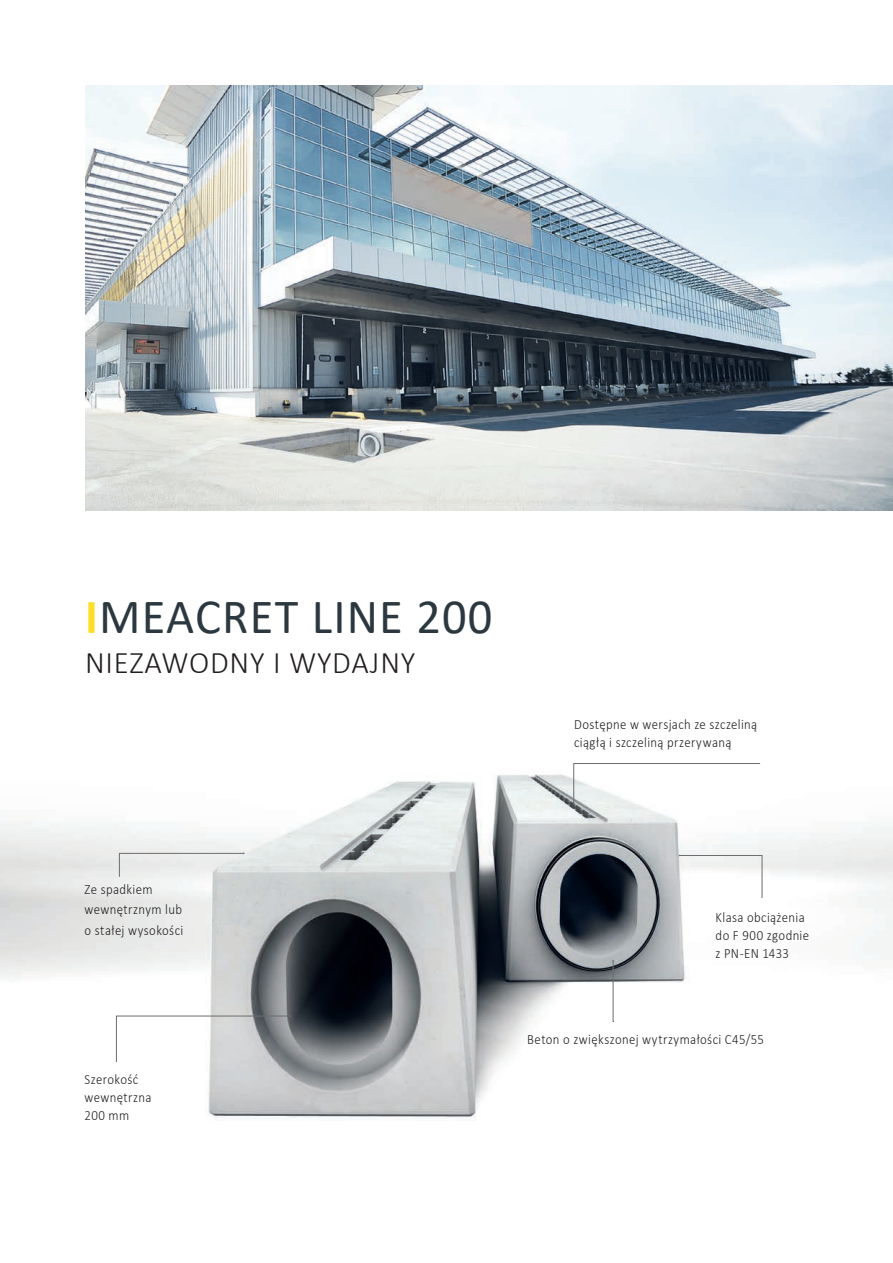
<style>
.page{position:relative;width:893px;height:1263px;background:#fff}
.page>*{position:absolute;margin:0;border:0;box-sizing:border-box;transform-origin:0 0}
.t1{font:49.5px "Calibri";letter-spacing:.025em;color:#2c3840}
.t2{font:300 31.5px "Calibri";letter-spacing:.025em;color:#231f20}
.t3{font:300 14.25px/18px "Calibri";letter-spacing:.03em;color:#231f20;scale:.9 1}
.s1{font-weight:700;color:#ffdd2b}
</style>
<div class="page">
<img style="left:0;top:763px;width:893px;height:358px">
<svg style="left:119px;top:853px;width:126px;height:24px;background:#e3e4e4"></svg>
<svg style="left:573px;top:763px;width:187px;height:41px"></svg>
<svg style="left:679px;top:855px;width:83px;height:43px"></svg>
<svg style="left:116px;top:1015px;width:175px;height:47px"></svg>
<svg style="left:612px;top:960px;width:2px;height:62px"></svg>
<img style="left:85px;top:85px;width:808px;height:425px">
<h1 class="t1" style="left:85px;top:582px;width:409px"><span class="s1">I</span>MEACRET LINE 200</h1>
<h2 class="t2" style="left:85px;top:643px;width:332px">NIEZAWODNY I WYDAJNY</h2>
<p class="t3" style="left:574px;top:715px;width:205px">Dostępne w wersjach ze szczeliną ciągłą i szczeliną przerywaną</p>
<p class="t3" style="left:85px;top:879px;width:111px;line-height:20.2px">Ze spadkiem wewnętrznym lub o stałej wysokości</p>
<p class="t3" style="left:85px;top:1070px;width:76px">Szerokość wewnętrzna<br>200 mm</p>
<p class="t3" style="left:716px;top:908px;width:105px">Klasa obciążenia do F 900 zgodnie z PN-EN 1433</p>
<p class="t3" style="left:527px;top:1030px;width:264px">Beton o zwiększonej wytrzymałości C45/55</p>
</div>
